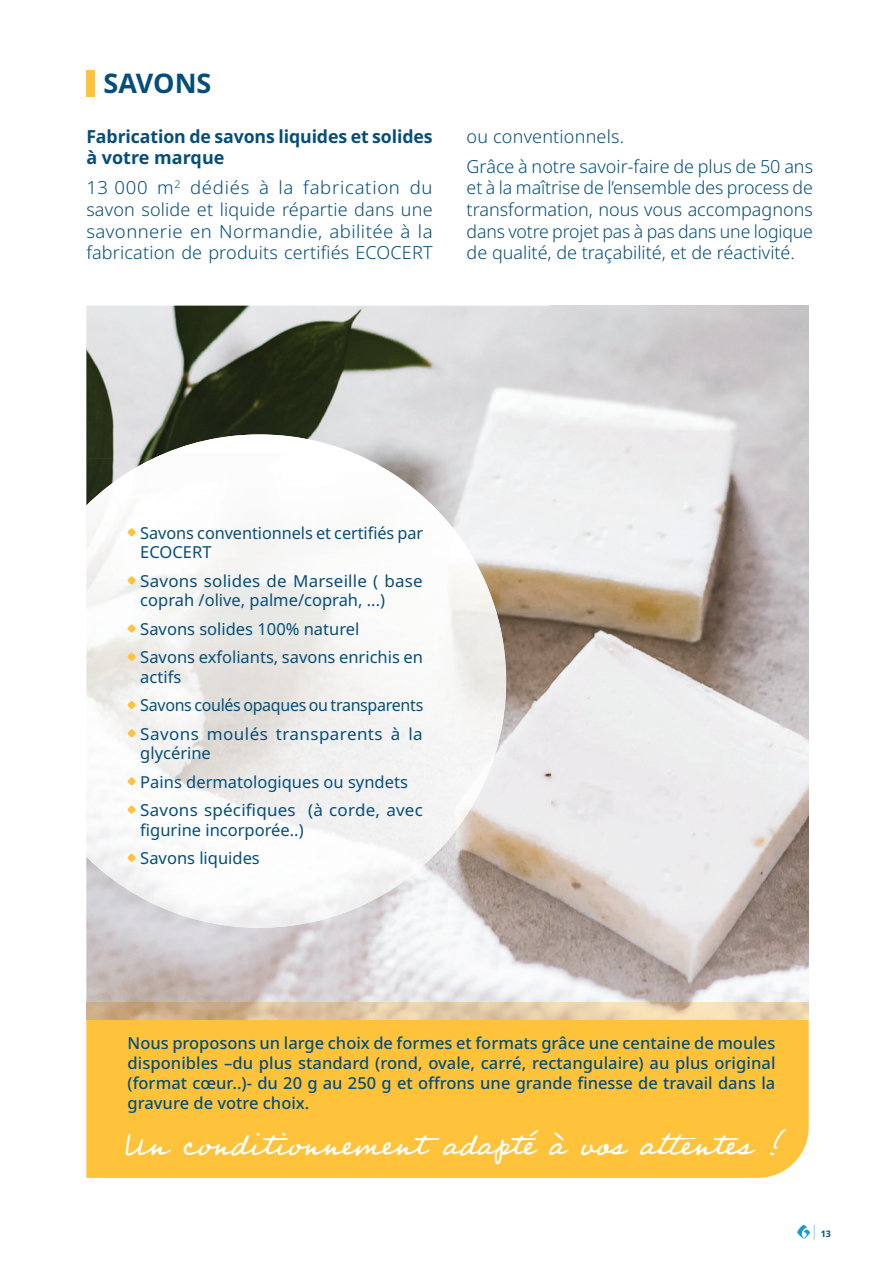
<style>
.page{position:relative;width:893px;height:1263px;background:#fff}
.page>*{position:absolute;margin:0;border:0;box-sizing:border-box;transform-origin:0 0}
.t1{font:39px "Professor";color:#fff}
.t2{font:700 27px "Noto Sans";color:#054e79}
.t3{font:300 18px/21.6px "Noto Sans";color:#054e79;text-align:justify}
.t4{font:700 18px/21.6px "Noto Sans";letter-spacing:-.005em;color:#054e79}
.t5{font:16.5px/28.3px "Noto Sans";color:#054e79}
.t6{font:500 16.5px/19.8px "Noto Sans";color:#054e79;text-align:justify}
.t7{font:16.5px/28.3px "Noto Sans";letter-spacing:-.02em;color:#054e79}
.t8{font:700 9px "Noto Sans";color:#054e79}
.s1{font-weight:200;font-size:14.4px;color:#179ad7}
</style>
<div class="page">
<svg style="left:797px;top:1225px;width:13px;height:13px"></svg>
<div style="left:86px;top:1019px;width:723px;height:159px;background:#fec33b"></div>
<div style="left:86px;top:70px;width:9px;height:26px;background:#fec33b"></div>
<img style="left:551px;top:306px;width:258px;height:697px">
<img style="left:344px;top:306px;width:207px;height:203px">
<img style="left:86px;top:306px;width:258px;height:138px">
<img style="left:454px;top:509px;width:97px;height:153px">
<img style="left:499px;top:662px;width:52px;height:341px">
<img style="left:448px;top:833px;width:51px;height:170px">
<img style="left:86px;top:918px;width:51px;height:85px">
<img style="left:241px;top:928px;width:52px;height:75px">
<img style="left:86px;top:1003px;width:723px;height:16px">
<img style="left:191px;top:434px;width:263px;height:494px">
<img style="left:86px;top:444px;width:106px;height:474px">
<img style="left:454px;top:529px;width:52px;height:304px">
<svg style="left:128px;top:528px;width:8px;height:8px"></svg>
<svg style="left:128px;top:576px;width:8px;height:9px"></svg>
<svg style="left:128px;top:624px;width:8px;height:9px"></svg>
<svg style="left:128px;top:653px;width:8px;height:8px"></svg>
<svg style="left:128px;top:701px;width:8px;height:8px"></svg>
<svg style="left:128px;top:729px;width:8px;height:8px"></svg>
<svg style="left:128px;top:777px;width:8px;height:8px"></svg>
<svg style="left:128px;top:805px;width:8px;height:9px"></svg>
<svg style="left:128px;top:854px;width:8px;height:8px"></svg>
<h2 class="t2" style="left:103px;top:64px;width:110px">SAVONS</h2>
<p class="t4" style="left:86px;top:126px;width:348px">Fabrication de savons liquides et solides à votre marque</p>
<p class="t3" style="left:86px;top:177px;width:348px">13 000 m<sup>2</sup> dédiés à la fabrication du savon solide et liquide répartie dans une savonnerie en Normandie, abilitée à la fabrication de produits certifiés ECOCERT</p>
<p class="t3" style="left:467px;top:121px;width:348px;line-height:30.2px">ou conventionnels.<br>Grâce à notre savoir-faire de plus de 50 ans</p>
<p class="t3" style="left:467px;top:177px;width:348px">et à la maîtrise de l’ensemble des process de transformation, nous vous accompagnons dans votre projet pas à pas dans une logique de qualité, de traçabilité, et de réactivité.</p>
<p class="t5" style="left:140px;top:523px;width:284px;line-height:19.8px">Savons conventionnels et certifiés par<br>ECOCERT</p>
<p class="t5" style="left:140px;top:571px;width:284px;line-height:19.8px">Savons solides de Marseille ( base coprah /olive, palme/coprah, ...)</p>
<p class="t5" style="left:140px;top:615px;width:284px">Savons solides 100% naturel<br>Savons exfoliants, savons enrichis en</p>
<p class="t7" style="left:140px;top:663px;width:285px">actifs<br>Savons coulés opaques ou transparents<br>Savons moulés transparents à la</p>
<p class="t5" style="left:140px;top:739px;width:284px">glycérine<br>Pains dermatologiques ou syndets<br>Savons spécifiques (à corde, avec</p>
<p class="t5" style="left:140px;top:816px;width:165px">figurine incorporée..)<br>Savons liquides</p>
<p class="t6" style="left:128px;top:1034px;width:649px">Nous proposons un large choix de formes et formats grâce une centaine de moules disponibles –du plus standard (rond, ovale, carré, rectangulaire) au plus original (format cœur..)- du 20 g au 250 g et offrons une grande finesse de travail dans la gravure de votre choix.</p>
<h1 class="t1" style="left:124px;top:1118px;width:662px">Un conditionnement adapté à vos attentes !</h1>
<p class="t8" style="left:811px;top:1227px;width:21px"><span class="s1">|</span> 13</p>
</div>
